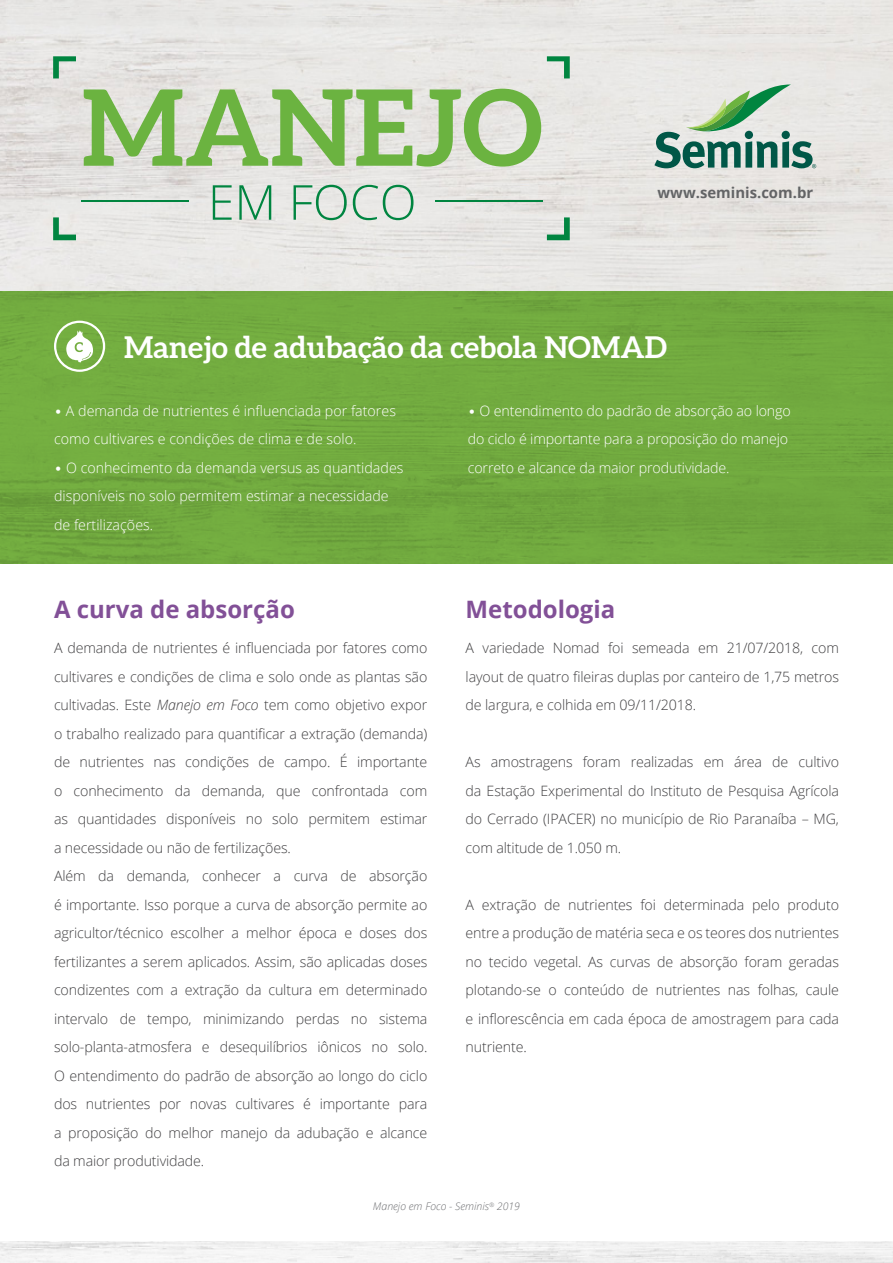
<style>
.page{position:relative;width:893px;height:1263px;background:#fff}
.page>*{position:absolute;margin:0;border:0;box-sizing:border-box;transform-origin:0 0}
.t1{font:700 30px "Aleo";color:#fff}
.t2{font:700 24px "Open Sans";color:#825097}
.t3{font:700 14.85px "Open Sans";color:#636466}
.t4{font:300 14.25px/28.5px "Open Sans";letter-spacing:-.01em;color:#414042;text-align:justify}
.t5{font:300 14.25px/28.5px "Open Sans";color:#fff}
.t6{font:italic 300 10.5px "Open Sans";color:#6e6f72}
.s1{font-family:"Lato"}
.s2{font-style:italic}
</style>
<div class="page">
<img style="left:0;top:0;width:893px;height:291px">
<svg style="left:84px;top:89px;width:457px;height:78px;background:#aecd98"></svg>
<svg style="left:213px;top:185px;width:19px;height:35px"></svg>
<svg style="left:239px;top:185px;width:32px;height:35px"></svg>
<svg style="left:294px;top:185px;width:53px;height:35px;background:#b9d3c3"></svg>
<svg style="left:353px;top:185px;width:60px;height:35px;background:#bdd5c6"></svg>
<svg style="left:53px;top:56px;width:23px;height:22px"></svg>
<svg style="left:547px;top:217px;width:23px;height:23px"></svg>
<svg style="left:53px;top:217px;width:23px;height:23px"></svg>
<svg style="left:547px;top:56px;width:23px;height:22px"></svg>
<hr style="left:82px;top:201px;width:107px;height:1px;background:#008540">
<hr style="left:436px;top:201px;width:107px;height:1px;background:#008540">
<svg style="left:654px;top:84px;width:162px;height:84px;background:#a9c4b6"></svg>
<div style="left:0;top:291px;width:893px;height:272px;background:#72ab3f"></div>
<svg style="left:54px;top:321px;width:51px;height:51px"></svg>
<p class="t3" style="left:657px;top:182px;width:157px">www.seminis.com.br</p>
<h1 class="t1" style="left:124px;top:330px;width:544px">Manejo de adubação da cebola NOMAD</h1>
<p class="t5" style="left:54px;top:396px;width:343px"><span class="s1">•</span> A demanda de nutrientes é influenciada por fatores como cultivares e condições de clima e de solo.</p>
<p class="t5" style="left:54px;top:453px;width:351px"><span class="s1">•</span> O conhecimento da demanda versus as quantidades disponíveis no solo permitem estimar a necessidade de fertilizações.</p>
<p class="t5" style="left:468px;top:396px;width:325px"><span class="s1">•</span> O entendimento do padrão de absorção ao longo do ciclo é importante para a proposição do manejo correto e alcance da maior produtividade.</p>
<h2 class="t2" style="left:54px;top:592px;width:242px">A curva de absorção</h2>
<h2 class="t2" style="left:466px;top:592px;width:151px">Metodologia</h2>
<p class="t4" style="left:54px;top:633px;width:375px;text-align:left">A demanda de nutrientes é influenciada por fatores como cultivares e condições de clima e solo onde as plantas são cultivadas. Este <span class="s2">Manejo em Foco</span> tem como objetivo expor o trabalho realizado para quantificar a extração (demanda) de nutrientes nas condições de campo. É importante o conhecimento da demanda, que confrontada com as quantidades disponíveis no solo permitem estimar a necessidade ou não de fertilizações.<br>Além da demanda, conhecer a curva de absorção é importante. Isso porque a curva de absorção permite ao agricultor/técnico escolher a melhor época e doses dos fertilizantes a serem aplicados. Assim, são aplicadas doses condizentes com a extração da cultura em determinado intervalo de tempo, minimizando perdas no sistema solo-planta-atmosfera e desequilíbrios iônicos no solo.<br>O entendimento do padrão de absorção ao longo do ciclo dos nutrientes por novas cultivares é importante para a proposição do melhor manejo da adubação e alcance da maior produtividade.</p>
<p class="t4" style="left:466px;top:633px;width:375px">A variedade Nomad foi semeada em 21/07/2018, com layout de quatro fileiras duplas por canteiro de 1,75 metros de largura, e colhida em 09/11/2018.</p>
<p class="t4" style="left:466px;top:747px;width:375px">As amostragens foram realizadas em área de cultivo da Estação Experimental do Instituto de Pesquisa Agrícola do Cerrado (IPACER) no município de Rio Paranaíba – MG, com altitude de 1.050 m.</p>
<p class="t4" style="left:466px;top:890px;width:375px">A extração de nutrientes foi determinada pelo produto entre a produção de matéria seca e os teores dos nutrientes no tecido vegetal. As curvas de absorção foram geradas plotando-se o conteúdo de nutrientes nas folhas, caule e inflorescência em cada época de amostragem para cada nutriente.</p>
<p class="t6" style="left:373px;top:1199px;width:149px">Manejo em Foco - Seminis<sup>®</sup> 2019</p>
</div>
